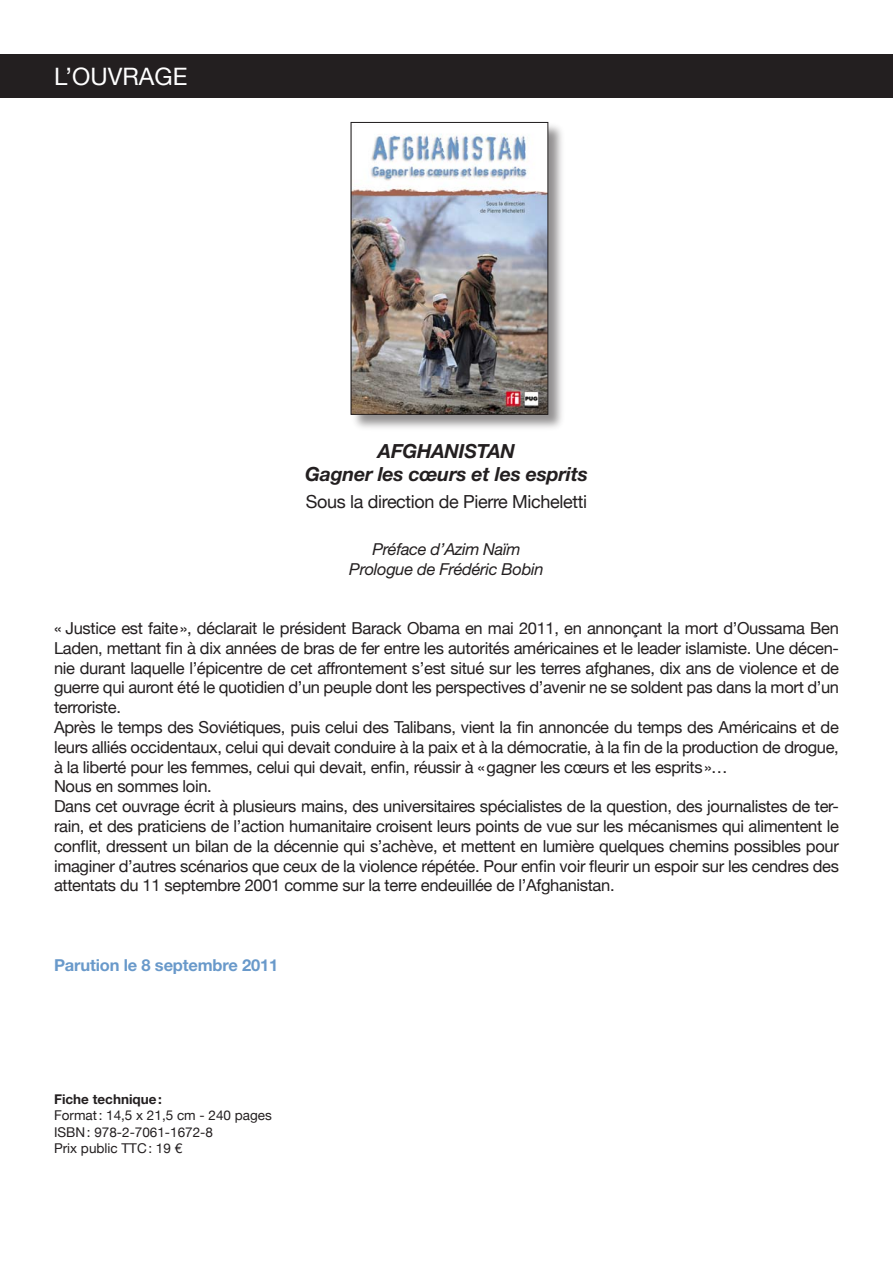
<style>
.page{position:relative;width:893px;height:1263px;background:#fff}
.page>*{position:absolute;margin:0;border:0;box-sizing:border-box;transform-origin:0 0}
.t1{font:24px "Helvetica Neue";color:#fff}
.t2{font:italic 700 19.5px "Helvetica Neue";letter-spacing:-.01em;color:#231f20}
.t3{font:18px "Helvetica Neue";letter-spacing:-.02em;color:#231f20}
.t4{font:16.5px/19.8px "Helvetica Neue";letter-spacing:-.02em;color:#231f20;text-align:justify}
.t5{font:italic 16.5px "Helvetica Neue";letter-spacing:-.02em;color:#231f20}
.t6{font:700 16.5px "Helvetica Neue";letter-spacing:-.01em;color:#6999ca}
.t7{font:13.5px "Helvetica Neue";color:#231f20}
.t8{font:700 13.5px "Helvetica Neue";color:#231f20}
</style>
<div class="page">
<div style="left:0;top:54px;width:893px;height:44px;background:#231f20"></div>
<div style="left:350px;top:122px;width:216px;height:311px;background:#231f20;opacity:.5"></div>
<img style="left:353px;top:124px;width:193px;height:288px">
<div style="left:351px;top:122px;width:197px;height:292px;border:1px solid #231f20"></div>
<p class="t1" style="left:54px;top:62px;width:117px">L’ouvrage</p>
<p class="t2" style="left:378px;top:438px;width:28px">AFGH</p>
<p class="t2" style="left:431px;top:438px;width:26px">ANIST</p>
<p class="t2" style="left:487px;top:438px;width:29px">AN</p>
<p class="t2" style="left:305px;top:462px;width:284px">Gagner les cœurs et les esprits</p>
<p class="t3" style="left:306px;top:491px;width:283px">Sous la direction de Pierre Micheletti</p>
<p class="t5" style="left:372px;top:539px;width:150px">Préface d’Azim Naïm</p>
<p class="t5" style="left:349px;top:559px;width:196px">Prologue de Frédéric Bobin</p>
<p class="t4" style="left:54px;top:618px;width:787px">« Justice est faite», déclarait le président Barack Obama en mai 2011, en annonçant la mort d’Oussama Ben Laden, mettant fin à dix années de bras de fer entre les autorités américaines et le leader islamiste. Une décen&shy;nie durant laquelle l’épicentre de cet affrontement s’est situé sur les terres afghanes, dix ans de violence et de guerre qui auront été le quotidien d’un peuple dont les perspectives d’avenir ne se soldent pas dans la mort d’un terroriste.</p>
<p class="t4" style="left:54px;top:717px;width:786px">Après le temps des Soviétiques, puis celui des Talibans, vient la fin annoncée du temps des Américains et de leurs alliés occidentaux, celui qui devait conduire à la paix et à la démocratie, à la fin de la production de drogue, à la liberté pour les femmes, celui qui devait, enfin, réussir à «gagner les cœurs et les esprits»…</p>
<p class="t4" style="left:54px;top:776px;width:159px">Nous en sommes loin.</p>
<p class="t4" style="left:54px;top:796px;width:786px">Dans cet ouvrage écrit à plusieurs mains, des universitaires spécialistes de la question, des journalistes de ter&shy;rain, et des praticiens de l’action humanitaire croisent leurs points de vue sur les mécanismes qui alimentent le conflit, dressent un bilan de la décennie qui s’achève, et mettent en lumière quelques chemins possibles pour imaginer d’autres scénarios que ceux de la violence répétée. Pour enfin voir fleurir un espoir sur les cendres des attentats du 11 septembre 2001 comme sur la terre endeuillée de l’Afghanistan.</p>
<p class="t6" style="left:54px;top:954px;width:226px">Parution le 8 septembre 2011</p>
<p class="t8" style="left:54px;top:1091px;width:109px">Fiche technique:</p>
<p class="t7" style="left:54px;top:1107px;width:219px">Format: 14,5 x 21,5 cm - 240 pages</p>
<p class="t7" style="left:54px;top:1124px;width:161px">ISBN: 978-2-7061-1672-8</p>
<p class="t7" style="left:54px;top:1140px;width:130px">Prix public TTC: 19 €</p>
</div>
